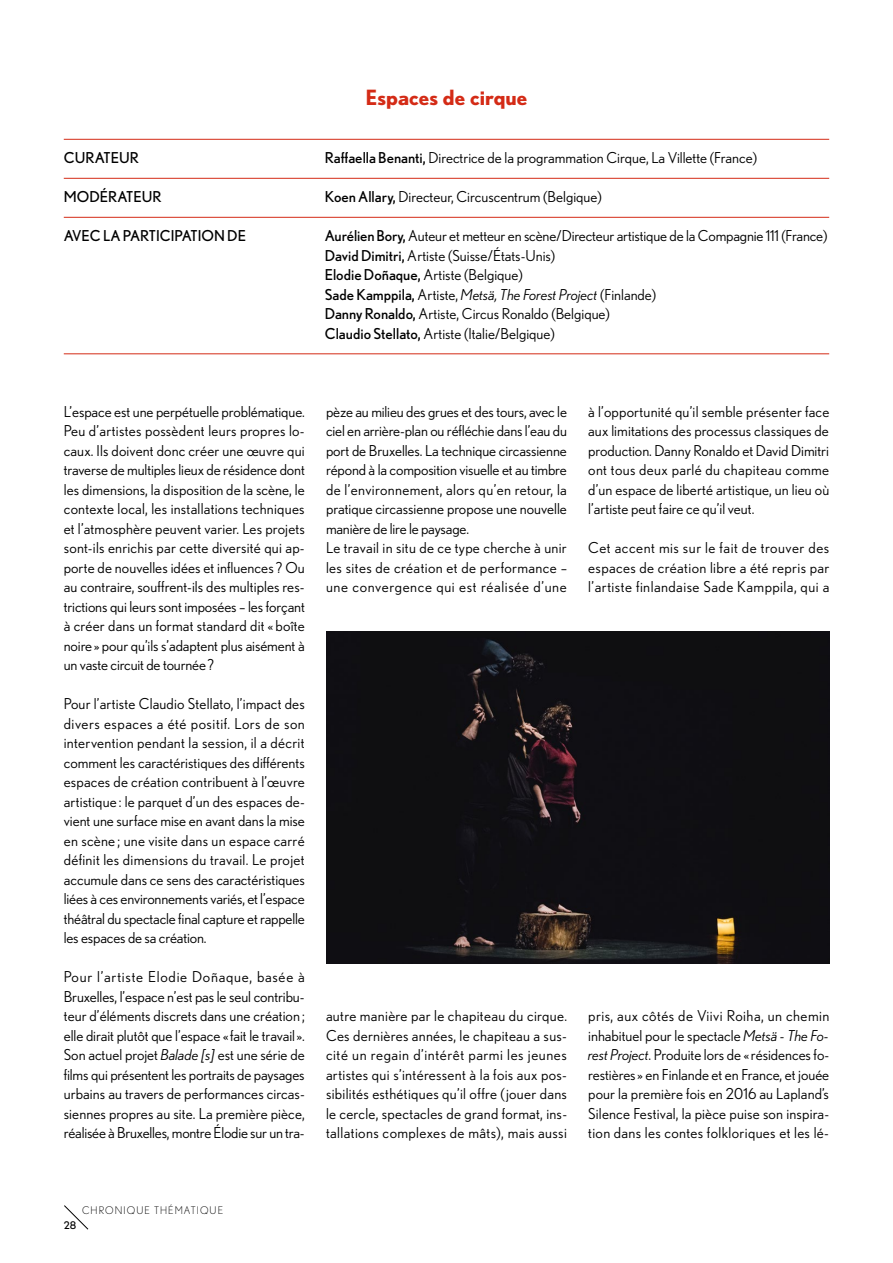
<style>
.page{position:relative;width:893px;height:1263px;background:#fff}
.page>*{position:absolute;margin:0;border:0;box-sizing:border-box;transform-origin:0 0}
.t1{font:700 21px "Nobel";color:#d42b16}
.t2{font:15px/19.5px "Nobel";color:#000;text-align:justify}
.t3{font:15px "Nobel";color:#000}
.t4{font:300 10.5px "Nobel";letter-spacing:.1em;color:#000}
.t5{font:10.5px "Nobel";color:#000}
.s1{font-style:inherit}
.s2{font-style:italic}
</style>
<div class="page">
<svg style="left:64px;top:1205px;width:25px;height:25px"></svg>
<hr style="left:64px;top:139px;width:765px;height:1px;background:#d42b16">
<hr style="left:64px;top:178px;width:765px;height:1px;background:#d42b16">
<hr style="left:64px;top:217px;width:765px;height:1px;background:#d42b16">
<hr style="left:64px;top:353px;width:765px;height:1px;background:#d42b16">
<img style="left:326px;top:631px;width:503px;height:332px">
<h1 class="t1" style="left:366px;top:84px;width:163px">Espaces de cirque</h1>
<p class="t3" style="left:64px;top:149px;width:77px">CURATEUR</p>
<p class="t2" style="left:325px;top:148px;width:434px"><span class="s1">Raffaella Benanti,</span> Directrice de la programmation Cirque, La Villette (France)</p>
<p class="t3" style="left:64px;top:188px;width:99px">MODÉRATEUR</p>
<p class="t2" style="left:325px;top:187px;width:279px"><span class="s1">Koen Allary,</span> Directeur, Circuscentrum (Belgique)</p>
<p class="t3" style="left:64px;top:227px;width:184px">AVEC LA PARTICIPATION DE</p>
<p class="t2" style="left:325px;top:226px;width:504px;text-align:left"><span class="s1">Aurélien Bory,</span> Auteur et metteur en scène/Directeur artistique de la Compagnie 111 (France)<br><span class="s1">David Dimitri,</span> Artiste (Suisse/États-Unis)<br><span class="s1">Elodie Doñaque,</span> Artiste (Belgique)<br><span class="s1">Sade Kamppila,</span> Artiste, <span class="s2">Metsä, The Forest Project</span> (Finlande)<br><span class="s1">Danny Ronaldo,</span> Artiste, Circus Ronaldo (Belgique)<br><span class="s1">Claudio Stellato,</span> Artiste (Italie/Belgique)</p>
<p class="t2" style="left:64px;top:401px;width:243px">L’espace est une perpétuelle problématique.<br>Peu d’artistes possèdent leurs propres lo&shy;caux. Ils doivent donc créer une œuvre qui traverse de multiples lieux de résidence dont les dimensions, la disposition de la scène, le contexte local, les installations techniques et l’atmosphère peuvent varier. Les projets sont-ils enrichis par cette diversité qui ap&shy;porte de nouvelles idées et influences ? Ou au contraire, souffrent-ils des multiples res&shy;trictions qui leurs sont imposées – les forçant à créer dans un format standard dit « boîte noire » pour qu’ils s’adaptent plus aisément à un vaste circuit de tournée?</p>
<p class="t2" style="left:64px;top:694px;width:243px">Pour l’artiste Claudio Stellato, l’impact des divers espaces a été positif. Lors de son intervention pendant la session, il a décrit comment les caractéristiques des différents espaces de création contribuent à l’œuvre artistique : le parquet d’un des espaces de&shy;vient une surface mise en avant dans la mise en scène ; une visite dans un espace carré définit les dimensions du travail. Le projet accumule dans ce sens des caractéristiques liées à ces environnements variés, et l’espace théâtral du spectacle final capture et rappelle les espaces de sa création.</p>
<p class="t2" style="left:64px;top:967px;width:243px">Pour l’artiste Elodie Doñaque, basée à Bruxelles, l’espace n’est pas le seul contribu&shy;teur d’éléments discrets dans une création ; elle dirait plutôt que l’espace «fait le travail».<br>Son actuel projet <span class="s2">Balade [s]</span> est une série de films qui présentent les portraits de paysages urbains au travers de performances circas&shy;siennes propres au site. La première pièce, réalisée à Bruxelles, montre Élodie sur un tra-</p>
<p class="t2" style="left:326px;top:401px;width:243px;text-align:left">pèze au milieu des grues et des tours, avec le ciel en arrière-plan ou réfléchie dans l’eau du port de Bruxelles. La technique circassienne répond à la composition visuelle et au timbre de l’environnement, alors qu’en retour, la pratique circassienne propose une nouvelle manière de lire le paysage.<br>Le travail in situ de ce type cherche à unir les sites de création et de performance – une convergence qui est réalisée d’une</p>
<p class="t2" style="left:588px;top:401px;width:243px">à l’opportunité qu’il semble présenter face aux limitations des processus classiques de production. Danny Ronaldo et David Dimitri ont tous deux parlé du chapiteau comme d’un espace de liberté artistique, un lieu où l’artiste peut faire ce qu’il veut.</p>
<p class="t2" style="left:588px;top:538px;width:243px">Cet accent mis sur le fait de trouver des espaces de création libre a été repris par l’artiste finlandaise Sade Kamppila, qui a</p>
<p class="t2" style="left:326px;top:1006px;width:243px">autre manière par le chapiteau du cirque.<br>Ces dernières années, le chapiteau a sus&shy;cité un regain d’intérêt parmi les jeunes artistes qui s’intéressent à la fois aux pos&shy;sibilités esthétiques qu’il offre (jouer dans le cercle, spectacles de grand format, ins&shy;tallations complexes de mâts), mais aussi</p>
<p class="t2" style="left:588px;top:1006px;width:243px">pris, aux côtés de Viivi Roiha, un chemin inhabituel pour le spectacle <span class="s2">Metsä - The Fo&shy;rest Project</span>. Produite lors de «résidences fo&shy;restières» en Finlande et en France, et jouée pour la première fois en 2016 au Lapland’s Silence Festival, la pièce puise son inspira&shy;tion dans les contes folkloriques et les lé-</p>
<p class="t4" style="left:82px;top:1203px;width:17px">CHRONI</p>
<p class="t4" style="left:127px;top:1203px;width:55px">QUE TH ÉMATI</p>
<p class="t4" style="left:200px;top:1203px;width:17px">QUE</p>
<p class="t5" style="left:64px;top:1219px;width:14px">28</p>
</div>
